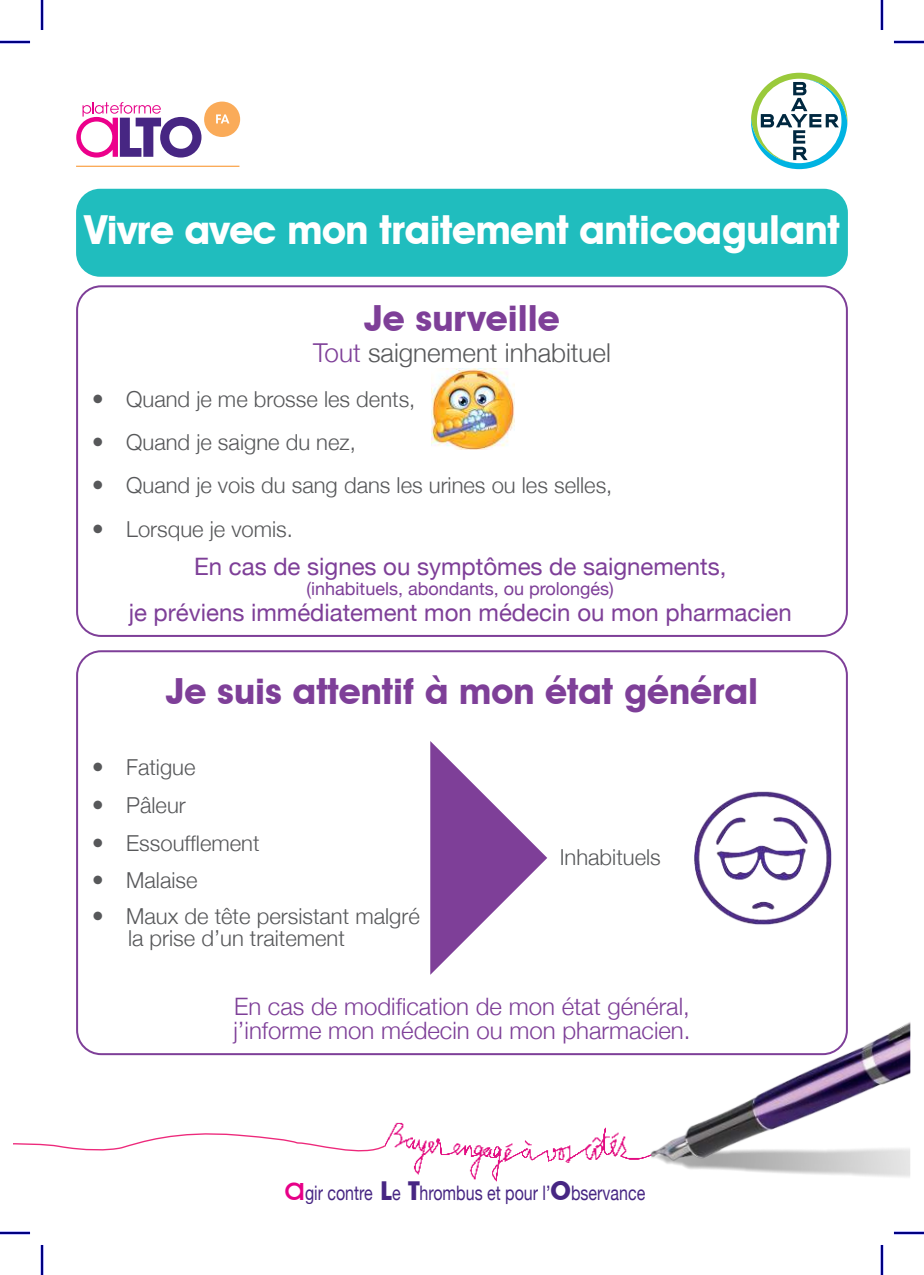
<style>
.page{position:relative;width:924px;height:1275px;background:#fff}
.page>*{position:absolute;margin:0;border:0;box-sizing:border-box;transform-origin:0 0}
.t1{font:700 40px "Avant Garde IT Cby BT";letter-spacing:-.01em;color:#fff}
.t2{font:700 36px "Avant Garde IT Cby BT";color:#7e3f98}
.t3{font:300 26px "Helvetica Neue";color:#57585a}
.t4{font:24px "Helvetica Neue";color:#7e3f98}
.t5{font:300 24px/24px "Helvetica Neue";color:#7e3f98}
.t6{font:300 22px/43.4px "Helvetica Neue";color:#57585a}
.t7{font:20px "Helvetica Neue";color:#472683;scale:.8 1}
.t8{font:18px "Helvetica Neue";color:#7e3f98}
.s1{color:#7e3f98}
.s2{font-family:"Avant Garde IT Cby BT";font-weight:500;font-size:32px;color:#e70088}
.s3{font-family:"Avant Garde IT Cby BT";font-weight:700;font-size:26px}
</style>
<div class="page">
<svg style="left:76px;top:102px;width:125px;height:56px"></svg>
<div style="left:204px;top:102px;width:36px;height:35px;background:#faab59;border-radius:50%"></div>
<svg style="left:216px;top:114px;width:13px;height:9px"></svg>
<hr style="left:76px;top:166px;width:163px;height:1px;background:#faab59">
<div style="left:76px;top:285px;width:771px;height:352px;border:2px solid #7e3f98;border-radius:24px"></div>
<img style="left:431px;top:369px;width:83px;height:80px">
<img style="left:386px;top:1122px;width:231px;height:60px">
<svg style="left:14px;top:1133px;width:372px;height:19px"></svg>
<img style="left:617px;top:877px;width:292px;height:300px">
<div style="left:76px;top:189px;width:771px;height:88px;background:#20bdbe;border-radius:24px"></div>
<img style="left:691px;top:791px;width:141px;height:141px">
<svg style="left:751px;top:73px;width:96px;height:96px"></svg>
<hr style="left:0;top:41px;width:30px;height:2px;background:#00f">
<hr style="left:893px;top:41px;width:30px;height:2px;background:#00f">
<hr style="left:0;top:1231px;width:30px;height:3px;background:#00f">
<hr style="left:893px;top:1231px;width:30px;height:3px;background:#00f">
<hr style="left:41px;top:0;width:2px;height:30px;background:#00f">
<hr style="left:41px;top:1245px;width:2px;height:30px;background:#00f">
<hr style="left:880px;top:0;width:2px;height:30px;background:#00f">
<hr style="left:880px;top:1245px;width:2px;height:30px;background:#00f">
<hr style="left:0;top:42px;width:30px;height:1px;background:#000">
<hr style="left:893px;top:42px;width:30px;height:1px;background:#000">
<hr style="left:0;top:1232px;width:30px;height:1px;background:#000">
<hr style="left:893px;top:1232px;width:30px;height:1px;background:#000">
<hr style="left:42px;top:0;width:1px;height:30px;background:#000">
<hr style="left:42px;top:1245px;width:1px;height:30px;background:#000">
<hr style="left:881px;top:0;width:1px;height:30px;background:#000">
<hr style="left:881px;top:1245px;width:1px;height:30px;background:#000">
<h1 class="t1" style="left:84px;top:212px;width:756px">Vivre avec mon traitement anticoagulant</h1>
<h2 class="t2" style="left:364px;top:302px;width:197px">Je surveille</h2>
<p class="t3" style="left:313px;top:343px;width:299px"><span class="s1">Tout</span> saignement inhabituel</p>
<p class="t6" style="left:126px;top:379px;width:487px">Quand je me brosse les dents,<br>Quand je saigne du nez,<br>Quand je vois du sang dans les urines ou les selles,<br>Lorsque je vomis.</p>
<p class="t4" style="left:194px;top:557px;width:533px">En cas de signes ou symptômes de saignements,</p>
<p class="t8" style="left:306px;top:581px;width:309px">(inhabituels, abondants, ou prolongés)</p>
<p class="t4" style="left:129px;top:603px;width:664px">je préviens immédiatement mon médecin ou mon pharmacien</p>
<h2 class="t2" style="left:166px;top:675px;width:593px">Je suis attentif à mon état général</h2>
<p class="t6" style="left:126px;top:750px;width:135px;line-height:37.8px">Fatigue<br>Pâleur<br>Essoufflement<br>Malaise</p>
<p class="t6" style="left:126px;top:907px;width:295px;line-height:22px">Maux de tête persistant malgré la prise d’un traitement</p>
<p class="t6" style="left:559px;top:837px;width:103px">Inhabituels</p>
<p class="t5" style="left:233px;top:993px;width:458px">En cas de modification de mon état général, j’informe mon médecin ou mon pharmacien.</p>
<p class="t7" style="left:284px;top:1185px;width:452px"><span class="s2">a</span>gir contre <span class="s3">L</span>e <span class="s3">T</span>hrombus et pour l’<span class="s3">O</span>bservance</p>
</div>
